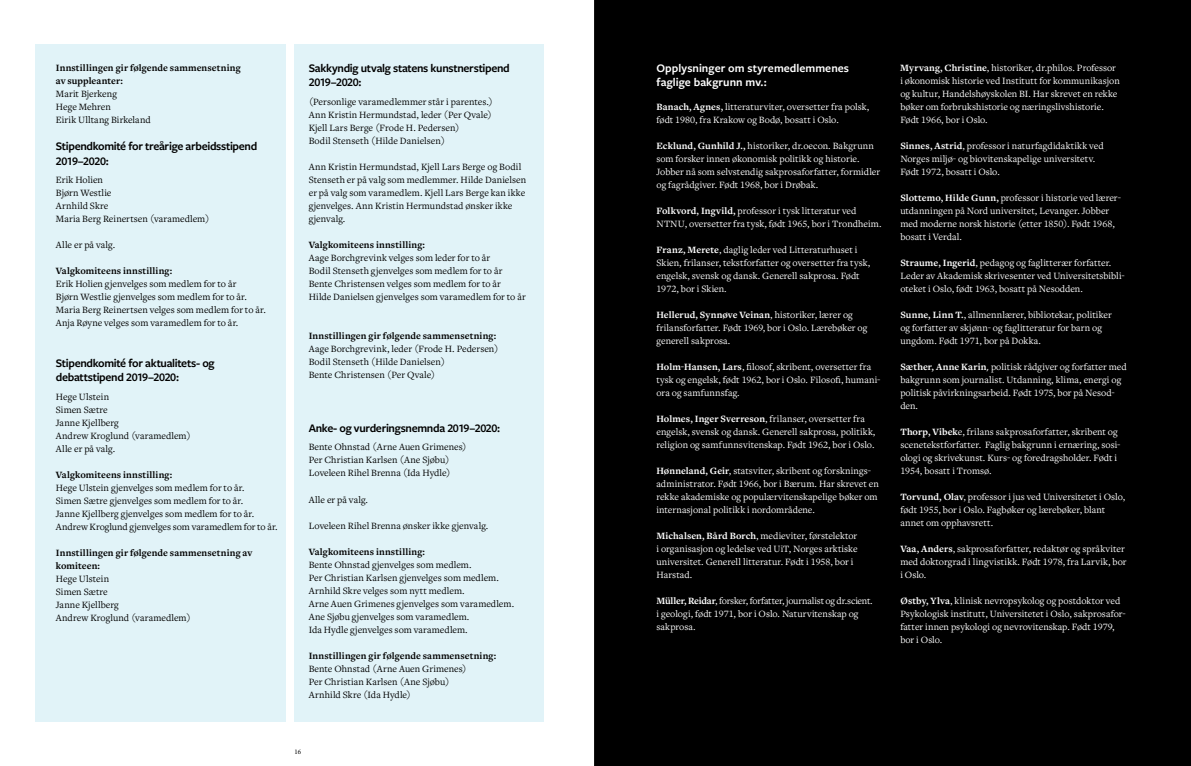
<style>
.page{position:relative;width:1191px;height:766px;background:#fff}
.page>*{position:absolute;margin:0;border:0;box-sizing:border-box;transform-origin:0 0}
.t1{font:600 12px/14.4px "Freight Sans Pro";letter-spacing:-.025em;color:#000}
.t2{font:600 12px/14.4px "Freight Sans Pro";letter-spacing:.005em;color:#fff}
.t3{font:10px/13px "Freight Text Pro";color:#fff}
.t4{font:10px/13px "Freight Text Pro";letter-spacing:.005em;color:#000}
.t5{font:700 10px/13px "Freight Text Pro";letter-spacing:.01em;color:#000}
.t6{font:7px "Minion Pro";color:#000}
.s1{font-weight:700}
.s2{font-family:"Calibri"}
</style>
<div class="page">
<div style="left:35px;top:44px;width:251px;height:677px;background:#e1f3f8"></div>
<div style="left:294px;top:44px;width:249px;height:677px;background:#e1f3f8"></div>
<div style="left:594px;top:0;width:597px;height:765px;background:#000"></div>
<p class="t5" style="left:56px;top:61px;width:186px">Innstillingen gir følgende sammensetning av suppleanter:</p>
<p class="t4" style="left:56px;top:87px;width:96px">Marit Bjerkeng<br>Hege Mehren<br>Eirik Ulltang Birkeland</p>
<p class="t1" style="left:56px;top:138px;width:203px">Stipendkomité for treårige arbeidsstipend<br>2019–2020:</p>
<p class="t4" style="left:56px;top:173px;width:155px">Erik Holien<br>Bjørn Westlie<br>Arnhild Skre<br>Maria Berg Reinertsen (varamedlem)</p>
<p class="t4" style="left:56px;top:238px;width:61px">Alle er på valg.</p>
<p class="t5" style="left:56px;top:264px;width:118px">Valgkomiteens innstilling:</p>
<p class="t4" style="left:56px;top:277px;width:211px">Erik Holien gjenvelges som medlem for to år<br>Bjørn Westlie gjenvelges som medlem for to år.<br>Maria Berg Reinertsen velges som medlem for to år.<br>Anja Røyne velges som varamedlem for to år.</p>
<p class="t1" style="left:56px;top:355px;width:160px">Stipendkomité for aktualitets- og debattstipend 2019–2020:</p>
<p class="t4" style="left:56px;top:389px;width:137px">Hege Ulstein<br>Simen Sætre<br>Janne Kjellberg<br>Andrew Kroglund (varamedlem)<br>Alle er på valg.</p>
<p class="t5" style="left:56px;top:467px;width:118px">Valgkomiteens innstilling:</p>
<p class="t4" style="left:56px;top:480px;width:223px">Hege Ulstein gjenvelges som medlem for to år.<br>Simen Sætre gjenvelges som medlem for to år.<br>Janne Kjellberg gjenvelges som medlem for to år.<br>Andrew Kroglund gjenvelges som varamedlem for to år.</p>
<p class="t5" style="left:56px;top:545px;width:198px">Innstillingen gir følgende sammensetning av komiteen:</p>
<p class="t4" style="left:56px;top:571px;width:137px">Hege Ulstein<br>Simen Sætre<br>Janne Kjellberg<br>Andrew Kroglund (varamedlem)</p>
<p class="t1" style="left:309px;top:60px;width:203px">Sakkyndig utvalg statens kunstnerstipend<br>2019–2020:</p>
<p class="t4" style="left:309px;top:95px;width:186px">(Personlige varamedlemmer står i parentes.)<br>Ann Kristin Hermundstad, leder (Per Qvale)<br>Kjell Lars Berge (Frode H. Pedersen)<br>Bodil Stenseth (Hilde Danielsen)</p>
<p class="t4" style="left:309px;top:160px;width:219px">Ann Kristin Hermundstad, Kjell Lars Berge og Bodil Stenseth er på valg som medlemmer. Hilde Danielsen er på valg som varamedlem. Kjell Lars Berge kan ikke gjenvelges. Ann Kristin Hermundstad ønsker ikke gjenvalg.</p>
<p class="t5" style="left:309px;top:238px;width:118px">Valgkomiteens innstilling:</p>
<p class="t4" style="left:309px;top:251px;width:218px">Aage Borchgrevink velges som leder for to år<br>Bodil Stenseth gjenvelges som medlem for to år Bente Christensen velges som medlem for to år Hilde Danielsen gjenvelges som varamedlem for to år</p>
<p class="t5" style="left:309px;top:329px;width:189px">Innstillingen gir følgende sammensetning:</p>
<p class="t4" style="left:309px;top:342px;width:192px">Aage Borchgrevink, leder (Frode H. Pedersen)<br>Bodil Stenseth (Hilde Danielsen)<br>Bente Christensen (Per Qvale)</p>
<p class="t1" style="left:309px;top:420px;width:193px">Anke- og vurderingsnemnda 2019–2020:</p>
<p class="t4" style="left:309px;top:440px;width:160px">Bente Ohnstad (Arne Auen Grimenes)<br>Per Christian Karlsen (Ane Sjøbu)<br>Loveleen Rihel Brenna (Ida Hydle)</p>
<p class="t4" style="left:309px;top:492px;width:61px">Alle er på valg.</p>
<p class="t4" style="left:309px;top:518px;width:181px">Loveleen Rihel Brenna ønsker ikke gjenvalg.</p>
<p class="t5" style="left:309px;top:544px;width:118px">Valgkomiteens innstilling:</p>
<p class="t4" style="left:309px;top:557px;width:207px">Bente Ohnstad gjenvelges som medlem.<br>Per Christian Karlsen gjenvelges som medlem.<br>Arnhild Skre velges som nytt medlem.<br>Arne Auen Grimenes gjenvelges som varamedlem.<br>Ane Sjøbu gjenvelges som varamedlem.<br>Ida Hydle gjenvelges som varamedlem.</p>
<p class="t5" style="left:309px;top:648px;width:189px">Innstillingen gir følgende sammensetning:</p>
<p class="t4" style="left:309px;top:661px;width:160px">Bente Ohnstad (Arne Auen Grimenes)<br>Per Christian Karlsen (Ane Sjøbu)<br>Arnhild Skre (Ida Hydle)</p>
<p class="t6" style="left:294px;top:746px;width:8px">16</p>
<p class="t2" style="left:656px;top:60px;width:194px">Opplysninger om styremedlemmenes faglige bakgrunn mv.:</p>
<p class="t3" style="left:656px;top:100px;width:214px"><span class="s1">Banach, Agnes,</span> litteraturviter, oversetter fra polsk, født 1980, fra Krakow og Bodø, bosatt i Oslo.</p>
<p class="t3" style="left:656px;top:139px;width:225px"><span class="s1">Ecklund, Gunhild J.,</span> historiker, dr.oecon. Bakgrunn som forsker innen økonomisk politikk og historie.<br>Jobber nå som selvstendig sakprosaforfatter, formidler og fagrådgiver. Født 1968, bor i Drøbak.</p>
<p class="t3" style="left:656px;top:204px;width:226px"><span class="s1">Folkvord, Ingvild,</span> professor i tysk litteratur ved<br>NTNU, oversetter fra tysk, født 1965, bor i Trondheim.</p>
<p class="t3" style="left:656px;top:243px;width:215px"><span class="s1">Franz, Merete</span>, daglig leder ved Litteraturhuset i Skien, frilanser, tekstforfatter og oversetter fra tysk, engelsk, svensk og dansk. Generell sakprosa. Født 1972, bor i Skien.</p>
<p class="t3" style="left:656px;top:308px;width:212px"><span class="s1">Hellerud, Synnøve Veinan</span>, historiker, lærer og frilansforfatter. Født 1969, bor i Oslo. Lærebøker og generell sakprosa.</p>
<p class="t3" style="left:656px;top:360px;width:225px"><span class="s1">Holm-Hansen, Lars</span>, filosof, skribent, oversetter fra tysk og engelsk, født 1962, bor i Oslo. Filosofi, humani&shy;ora og samfunnsfag.</p>
<p class="t3" style="left:656px;top:412px;width:220px"><span class="s1">Holmes, Inger Sverreson</span>, frilanser, oversetter fra engelsk, svensk og dansk. Generell sakprosa, politikk, religion og samfunnsvitenskap. Født 1962, bor i Oslo.</p>
<p class="t3" style="left:656px;top:464px;width:224px"><span class="s1">Hønneland, Geir</span>, statsviter, skribent og forsknings&shy;administrator. Født 1966, bor i Bærum. Har skrevet en rekke akademiske og populærvitenskapelige bøker om internasjonal politikk i nordområdene.</p>
<p class="t3" style="left:656px;top:529px;width:203px"><span class="s1">Michalsen, Bård Borch</span>, medieviter, førstelektor i organisasjon og ledelse ved UiT, Norges arktiske universitet. Generell litteratur. Født i 1958, bor i Harstad.</p>
<p class="t3" style="left:656px;top:594px;width:218px"><span class="s1">Müller, Reidar</span>, forsker, forfatter, journalist og dr.scient. i geologi, født 1971, bor i Oslo. Naturvitenskap og sakprosa.</p>
<p class="t3" style="left:900px;top:61px;width:221px"><span class="s1">Myrvang, Christine</span>, historiker, dr.philos. Professor i økonomisk historie ved Institutt for kommunikasjon og kultur, Handelshøyskolen BI. Har skrevet en rekke bøker om forbrukshistorie og næringslivshistorie.<br>Født 1966, bor i Oslo.</p>
<p class="t3" style="left:900px;top:139px;width:205px"><span class="s1">Sinnes, Astrid</span>, professor i naturfagdidaktikk ved<br>Norges miljø- og biovitenskapelige universitetv.<br>Født 1972, bosatt i Oslo.</p>
<p class="t3" style="left:900px;top:191px;width:222px"><span class="s1">Slottemo, Hilde Gunn,</span> professor i historie ved lærer&shy;utdanningen på Nord universitet, Levanger. Jobber med moderne norsk historie (etter 1850). Født 1968, bosatt i Verdal.</p>
<p class="t3" style="left:900px;top:256px;width:226px"><span class="s1">Straume, Ingerid</span>, pedagog og faglitterær forfatter.<br>Leder av Akademisk skrivesenter ved Universitetsbibli&shy;oteket i Oslo, født 1963, bosatt på Nesodden.</p>
<p class="t3" style="left:900px;top:308px;width:213px"><span class="s1">Sunne, Linn T.</span>, allmennlærer, bibliotekar, politiker og forfatter av skjønn- og faglitteratur for barn og ungdom. Født 1971, bor på Dokka.</p>
<p class="t3" style="left:900px;top:360px;width:228px"><span class="s1">Sæther, Anne Karin</span><span class="s2">,</span> politisk rådgiver og forfatter med bakgrunn som journalist. Utdanning, klima, energi og politisk påvirkningsarbeid. Født 1975, bor på Nesod&shy;den.</p>
<p class="t3" style="left:900px;top:425px;width:222px"><span class="s1">Thorp, Vibek</span>e, frilans sakprosaforfatter, skribent og scenetekstforfatter. Faglig bakgrunn i ernæring, sosi&shy;ologi og skrivekunst. Kurs- og foredragsholder. Født i 1954, bosatt i Tromsø.</p>
<p class="t3" style="left:900px;top:490px;width:226px"><span class="s1">Torvund, Olav</span>, professor i jus ved Universitetet i Oslo, født 1955, bor i Oslo. Fagbøker og lærebøker, blant annet om opphavsrett.</p>
<p class="t3" style="left:900px;top:542px;width:228px"><span class="s1">Vaa, Anders</span>, sakprosaforfatter, redaktør og språkviter med doktorgrad i lingvistikk. Født 1978, fra Larvik, bor i Oslo.</p>
<p class="t3" style="left:900px;top:594px;width:227px"><span class="s1">Østby, Ylva</span>, klinisk nevropsykolog og postdoktor ved Psykologisk institutt, Universitetet i Oslo, sakprosafor&shy;fatter innen psykologi og nevrovitenskap. Født 1979, bor i Oslo.</p>
</div>
